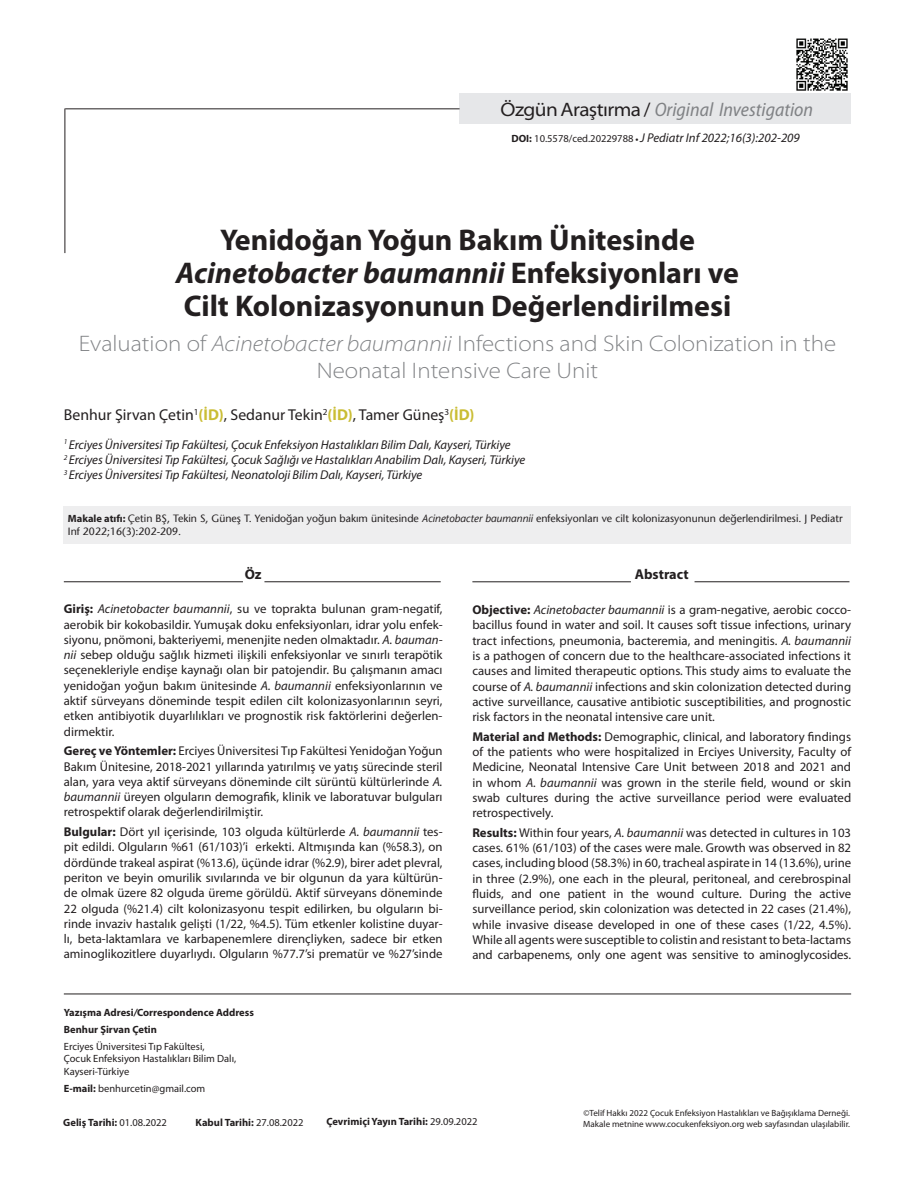
<style>
.page{position:relative;width:915px;height:1191px;background:#fff}
.page>*{position:absolute;margin:0;border:0;box-sizing:border-box;transform-origin:0 0}
.t1{font:700 30px/33px "Myriad Pro";color:#231f20;text-align:center}
.t2{font:300 semi-expanded 22.5px/27px "Myriad Pro";color:#808285;text-align:center}
.t3{font:italic semi-condensed 19.5px "Myriad Pro";color:#808285}
.t4{font:15.75px "Myriad Pro";color:#231f20}
.t5{font:700 14.25px "Myriad Pro";color:#231f20}
.t6{font:12.75px/15.3px "Myriad Pro";color:#231f20;text-align:justify}
.t7{font:italic 12.75px/15.3px "Myriad Pro";letter-spacing:-.005em;color:#231f20}
.t8{font:500 10.5px/12.6px "Stone Sans Std";color:#231f20}
.t9{font:700 10.5px/16.8px "Myriad Pro";color:#231f20}
.t10{font:10.5px/12.6px "Myriad Pro";color:#231f20}
.t11{font:9px "Myriad Pro";color:#231f20}
.s1{font-style:normal;font-stretch:semi-expanded;color:#231f20}
.s2{font-style:normal;font-stretch:normal;color:#231f20}
.s3{font-weight:700;font-style:normal;font-size:10.5px}
.s4{font-style:normal;font-size:10.5px}
.s5{font-weight:700;font-style:normal;font-size:9px}
.s6{font-style:italic}
.s7{font-weight:700;color:#cabd34}
.s8{font-family:"Myriad Pro";font-weight:700}
.s9{font-weight:700}
.s10{font-weight:400}
</style>
<div class="page">
<img style="left:796px;top:38px;width:52px;height:53px">
<hr style="left:64px;top:993px;width:786px;height:1px;background:#231f20">
<div style="left:459px;top:94px;width:391px;height:30px;background:#e6e7e9"></div>
<hr style="left:64px;top:108px;width:1px;height:145px;background:#231f20">
<hr style="left:65px;top:108px;width:394px;height:1px;background:#231f20">
<hr style="left:64px;top:581px;width:179px;height:1px;background:#231f20">
<hr style="left:264px;top:581px;width:176px;height:1px;background:#231f20">
<hr style="left:472px;top:581px;width:158px;height:1px;background:#231f20">
<hr style="left:694px;top:581px;width:155px;height:1px;background:#231f20">
<div style="left:64px;top:506px;width:786px;height:37px;background:#eeeeef"></div>
<h3 class="t3" style="left:500px;top:99px;width:314px"><span class="s1">ÖzgünAraştırma</span> <span class="s2">/</span> Original Investigation</h3>
<p class="t7" style="left:511px;top:131px;width:290px"><span class="s3">DOI:</span> <span class="s4">10.5578/ced.20229788</span> <span class="s5">•</span> J Pediatr Inf 2022;16(3):202-209</p>
<h1 class="t1" style="left:176px;top:223px;width:564px">Yenidoğan Yoğun Bakım Ünitesinde<br><span class="s6">Acinetobacter baumannii</span> Enfeksiyonları ve<br>Cilt Kolonizasyonunun Değerlendirilmesi</h1>
<h2 class="t2" style="left:79px;top:330px;width:758px">Evaluation of <span class="s6">Acinetobacter baumannii</span> Infections and Skin Colonization in the<br>Neonatal Intensive Care Unit</h2>
<p class="t4" style="left:64px;top:406px;width:412px">Benhur Şirvan Çetin<sup>1</sup><span class="s7">(İD)</span>, Sedanur Tekin<sup>2</sup><span class="s7">(İD)</span>, Tamer Güneş<sup>3</sup><span class="s7">(İD)</span></p>
<p class="t7" style="left:64px;top:437px;width:463px"><sup>1</sup> Erciyes Üniversitesi Tıp Fakültesi, Çocuk Enfeksiyon Hastalıkları Bilim Dalı, Kayseri, Türkiye<br><sup>2</sup> Erciyes Üniversitesi Tıp Fakültesi, Çocuk Sağlığı ve Hastalıkları Anabilim Dalı, Kayseri, Türkiye<br><sup>3</sup> Erciyes Üniversitesi Tıp Fakültesi, Neonatoloji Bilim Dalı, Kayseri, Türkiye</p>
<p class="t8" style="left:68px;top:512px;width:776px"><span class="s8">Makale atıfı:</span> Çetin BŞ, Tekin S, Güneş T. Yenidoğan yoğun bakım ünitesinde <span class="s6">Acinetobacter baumannii</span> enfeksiyonları ve cilt kolonizasyonunun değerlendirilmesi. J Pediatr<br>Inf 2022;16(3):202-209.</p>
<p class="t5" style="left:245px;top:566px;width:18px">Öz</p>
<p class="t6" style="left:64px;top:601px;width:380px"><span class="s9">Giriş:</span> <span class="s6">Acinetobacter baumannii</span>, su ve toprakta bulunan gram-negatif, aerobik bir kokobasildir. Yumuşak doku enfeksiyonları, idrar yolu enfek&shy;siyonu, pnömoni, bakteriyemi, menenjite neden olmaktadır. <span class="s6">A. bauman&shy;nii</span> sebep olduğu sağlık hizmeti ilişkili enfeksiyonlar ve sınırlı terapötik seçenekleriyle endişe kaynağı olan bir patojendir. Bu çalışmanın amacı yenidoğan yoğun bakım ünitesinde <span class="s6">A. baumannii</span> enfeksiyonlarının ve aktif sürveyans döneminde tespit edilen cilt kolonizasyonlarının seyri, etken antibiyotik duyarlılıkları ve prognostik risk faktörlerini değerlen&shy;dirmektir.</p>
<p class="t6" style="left:64px;top:743px;width:380px"><span class="s9">Gereç ve Yöntemler:</span> Erciyes Üniversitesi Tıp Fakültesi Yenidoğan Yoğun Bakım Ünitesine, 2018-2021 yıllarında yatırılmış ve yatış sürecinde steril alan, yara veya aktif sürveyans döneminde cilt sürüntü kültürlerinde <span class="s6">A. baumannii</span> üreyen olguların demografik, klinik ve laboratuvar bulguları retrospektif olarak değerlendirilmiştir.</p>
<p class="t6" style="left:64px;top:824px;width:380px"><span class="s9">Bulgular:</span> Dört yıl içerisinde, 103 olguda kültürlerde <span class="s6">A. baumannii</span> tes&shy;pit edildi. Olguların %61 (61/103)’i erkekti. Altmışında kan (%58.3), on dördünde trakeal aspirat (%13.6), üçünde idrar (%2.9), birer adet plevral, periton ve beyin omurilik sıvılarında ve bir olgunun da yara kültürün&shy;de olmak üzere 82 olguda üreme görüldü. Aktif sürveyans döneminde 22 olguda (%21.4) cilt kolonizasyonu tespit edilirken, bu olguların bi&shy;rinde invaziv hastalık gelişti (1/22, %4.5). Tüm etkenler kolistine duyar&shy;lı, beta-laktamlara ve karbapenemlere dirençliyken, sadece bir etken aminoglikozitlere duyarlıydı. Olguların %77.7’si prematür ve %27’sinde</p>
<p class="t9" style="left:64px;top:1004px;width:191px">Yazışma Adresi<span class="s6">/</span>Correspondence Address<br>Benhur Şirvan Çetin</p>
<p class="t10" style="left:64px;top:1040px;width:174px">Erciyes Üniversitesi Tıp Fakültesi,<br>Çocuk Enfeksiyon Hastalıkları Bilim Dalı,<br>Kayseri-Türkiye</p>
<p class="t10" style="left:64px;top:1082px;width:143px"><span class="s9">E-mail:</span> benhurcetin@gmail.com</p>
<p class="t5" style="left:634px;top:566px;width:55px">Abstract</p>
<p class="t6" style="left:472px;top:602px;width:380px"><span class="s9">Objective:</span> <span class="s6">Acinetobacter baumannii</span> is a gram-negative, aerobic cocco&shy;bacillus found in water and soil. It causes soft tissue infections, urinary tract infections, pneumonia, bacteremia, and meningitis. <span class="s6">A. baumannii </span>is a pathogen of concern due to the healthcare-associated infections it causes and limited therapeutic options. This study aims to evaluate the course of <span class="s6">A. baumannii</span> infections and skin colonization detected during active surveillance, causative antibiotic susceptibilities, and prognostic risk factors in the neonatal intensive care unit.</p>
<p class="t6" style="left:472px;top:729px;width:380px"><span class="s9">Material and Methods:</span> Demographic, clinical, and laboratory findings of the patients who were hospitalized in Erciyes University, Faculty of Medicine, Neonatal Intensive Care Unit between 2018 and 2021 and in whom <span class="s6">A. baumannii</span> was grown in the sterile field, wound or skin swab cultures during the active surveillance period were evaluated retrospectively.</p>
<p class="t6" style="left:472px;top:825px;width:380px"><span class="s9">Results:</span> Within four years, <span class="s6">A. baumannii</span> was detected in cultures in 103 cases. 61% (61/103) of the cases were male. Growth was observed in 82 cases, including blood (58.3%) in 60, tracheal aspirate in 14 (13.6%), urine in three (2.9%), one each in the pleural, peritoneal, and cerebrospinal fluids, and one patient in the wound culture. During the active surveillance period, skin colonization was detected in 22 cases (21.4%), while invasive disease developed in one of these cases (1/22, 4.5%).<br>While all agents were susceptible to colistin and resistant to beta-lactams and carbapenems, only one agent was sensitive to aminoglycosides.</p>
<p class="t9" style="left:63px;top:1113px;width:105px">Geliş Tarihi: <span class="s10">01.08.2022</span></p>
<p class="t9" style="left:195px;top:1114px;width:109px">Kabul Tarihi: <span class="s10">27.08.2022</span></p>
<p class="t11" style="left:583px;top:1108px;width:268px">©Telif Hakkı 2022 Çocuk Enfeksiyon Hastalıkları ve Bağışıklama Derneği.</p>
<p class="t9" style="left:326px;top:1113px;width:153px">Çevrimiçi Yayın Tarihi: <span class="s10">29.09.2022</span></p>
<p class="t11" style="left:583px;top:1119px;width:268px">Makale metnine www.cocukenfeksiyon.org web sayfasından ulaşılabilir.</p>
</div>
